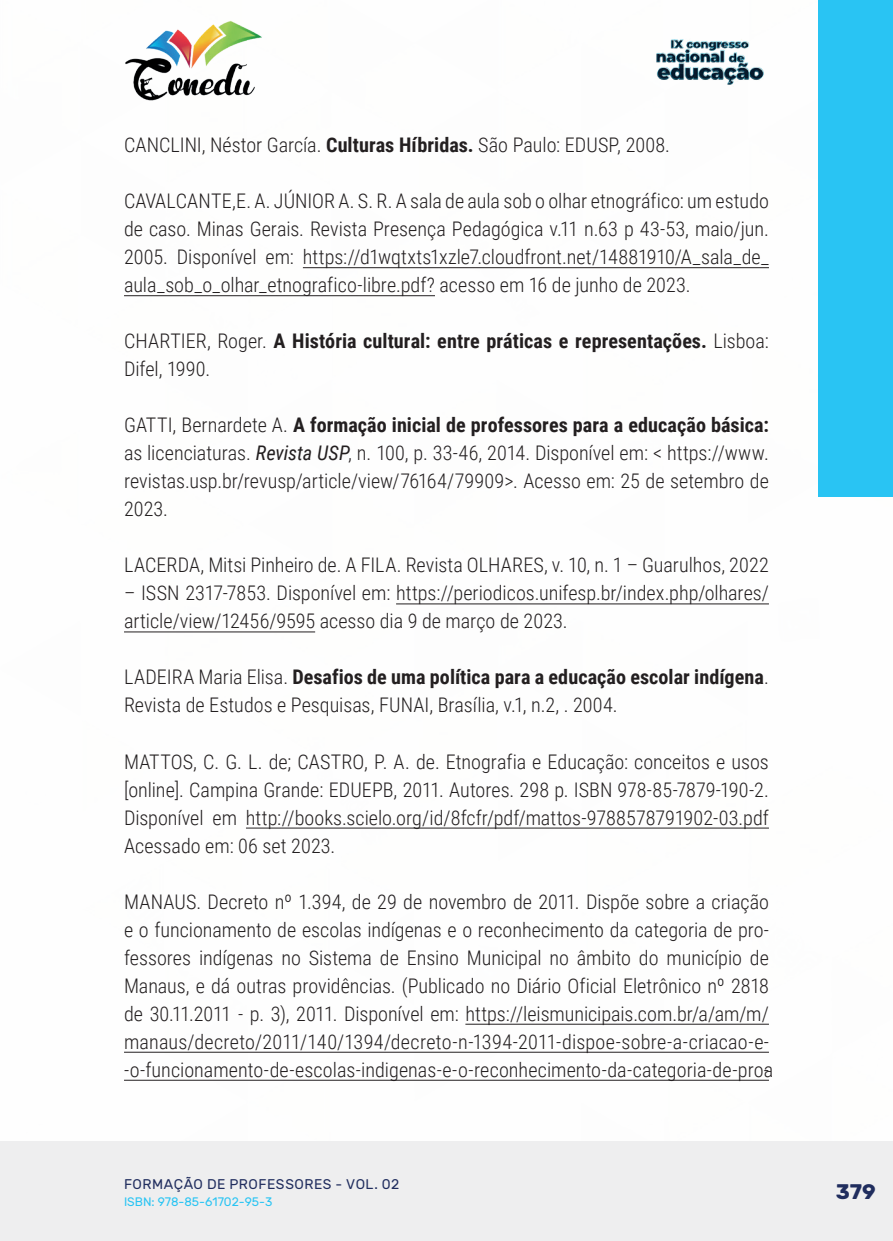
<style>
.page{position:relative;width:893px;height:1241px;background:#fff}
.page>*{position:absolute;margin:0;border:0;box-sizing:border-box;transform-origin:0 0}
.t1{font:700 21px "Rubik";color:#202d5e}
._17_REFERENCIAS{font:300 20.12px/28px "Roboto Condensed";color:#231f20;text-align:justify}
._17_REFERENCIAS-2{font:700 20.12px/28px "Roboto Condensed";letter-spacing:.005em;color:#231f20}
.t2{font:14px "Rubik";letter-spacing:.035em;color:#202d5e}
.t3{font:12.25px "Rubik";color:#29c4f3}
.s1{font-weight:700}
.s2{font-weight:300}
.s3{font-weight:400;font-style:italic}
</style>
<div class="page">
<div style="left:0;top:1141px;width:893px;height:99px;background:#eeeeef"></div>
<div style="left:819px;top:0;width:74px;height:496px;background:#29c4f3"></div>
<img style="left:125px;top:20px;width:137px;height:81px">
<img style="left:656px;top:39px;width:108px;height:46px">
<hr style="left:303px;top:267px;width:466px;height:1px;background:#231f20">
<hr style="left:124px;top:295px;width:311px;height:1px;background:#231f20">
<hr style="left:396px;top:603px;width:373px;height:1px;background:#231f20">
<hr style="left:124px;top:631px;width:191px;height:1px;background:#231f20">
<hr style="left:246px;top:827px;width:523px;height:1px;background:#231f20">
<hr style="left:465px;top:1023px;width:304px;height:1px;background:#231f20">
<hr style="left:124px;top:1051px;width:645px;height:1px;background:#231f20">
<hr style="left:124px;top:1079px;width:645px;height:1px;background:#231f20">
<p class="_17_REFERENCIAS" style="left:124px;top:130px;width:547px">CANCLINI, Néstor García. <span class="s1">Culturas Híbridas.</span> São Paulo: EDUSP, 2008.</p>
<p class="_17_REFERENCIAS" style="left:124px;top:186px;width:646px">CAVALCANTE,E. A. JÚNIOR A. S. R. A sala de aula sob o olhar etnográfico: um estudo de caso. Minas Gerais. Revista Presença Pedagógica v.11 n.63 p 43-53, maio/jun.<br>2005. Disponível em: https://d1wqtxts1xzle7.cloudfront.net/14881910/A_sala_de_ aula_sob_o_olhar_etnografico-libre.pdf? acesso em 16 de junho de 2023.</p>
<p class="_17_REFERENCIAS-2" style="left:124px;top:326px;width:646px"><span class="s2">CHARTIER, Roger.</span> A História cultural: entre práticas e representações. <span class="s2">Lisboa:<br>Difel, 1990.</span></p>
<p class="_17_REFERENCIAS" style="left:124px;top:410px;width:646px">GATTI, Bernardete A. <span class="s1">A formação inicial de professores para a educação básica: </span>as licenciaturas. <span class="s3">Revista USP</span>, n. 100, p. 33-46, 2014. Disponível em: &lt; https://www. revistas.usp.br/revusp/article/view/76164/79909&gt;. Acesso em: 25 de setembro de 2023.</p>
<p class="_17_REFERENCIAS" style="left:124px;top:550px;width:646px">LACERDA, Mitsi Pinheiro de. A FILA. Revista OLHARES, v. 10, n. 1 – Guarulhos, 2022</p>
<p class="_17_REFERENCIAS" style="left:124px;top:578px;width:646px">– ISSN 2317-7853. Disponível em: https://periodicos.unifesp.br/index.php/olhares/ article/view/12456/9595 acesso dia 9 de março de 2023.</p>
<p class="_17_REFERENCIAS" style="left:124px;top:662px;width:646px">LADEIRA Maria Elisa. <span class="s1">Desafios de uma política para a educação escolar indígena</span>.<br>Revista de Estudos e Pesquisas, FUNAI, Brasília, v.1, n.2, . 2004.</p>
<p class="_17_REFERENCIAS" style="left:124px;top:746px;width:646px">MATTOS, C. G. L. de; CASTRO, P. A. de. Etnografia e Educação: conceitos e usos [online]. Campina Grande: EDUEPB, 2011. Autores. 298 p. ISBN 978-85-7879-190-2.<br>Disponível em http://books.scielo.org/id/8fcfr/pdf/mattos-9788578791902-03.pdf Acessado em: 06 set 2023.</p>
<p class="_17_REFERENCIAS" style="left:124px;top:886px;width:646px">MANAUS. Decreto nº 1.394, de 29 de novembro de 2011. Dispõe sobre a criação e o funcionamento de escolas indígenas e o reconhecimento da categoria de pro&shy;fessores indígenas no Sistema de Ensino Municipal no âmbito do município de Manaus, e dá outras providências. (Publicado no Diário Oficial Eletrônico nº 2818 de 30.11.2011 - p. 3), 2011. Disponível em: https://leismunicipais.com.br/a/am/m/ manaus/decreto/2011/140/1394/decreto-n-1394-2011-dispoe-sobre-a-criacao-e--o-funcionamento-de-escolas-indigenas-e-o-reconhecimento-da-categoria-de-pro-</p>
<p class="t2" style="left:124px;top:1175px;width:277px">FORMAÇÃO DE PROFESSORES - VOL. 02</p>
<p class="t3" style="left:124px;top:1194px;width:150px">ISBN: 978-85-61702-95-3</p>
<p class="t1" style="left:836px;top:1179px;width:42px">379</p>
</div>
